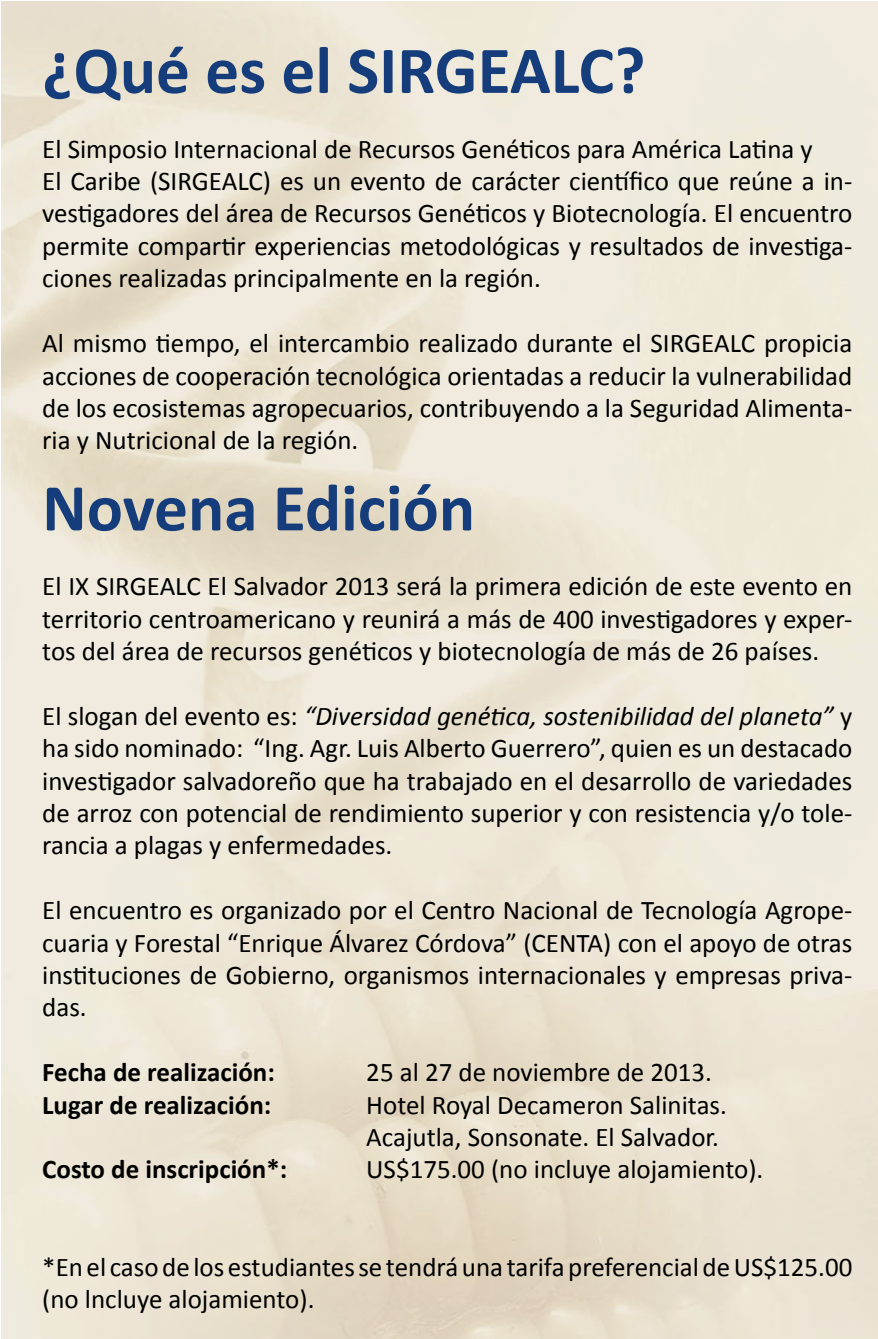
<style>
.page{position:relative;width:878px;height:1339px;background:#fff}
.page>*{position:absolute;margin:0;border:0;box-sizing:border-box;transform-origin:0 0}
.t1{font:700 67.5px "Calibri";color:#163d7b}
.t2{font:27px/32.4px "Calibri";color:#000;text-align:justify}
.t3{font:700 27px "Calibri";color:#000}
.s1{font-style:italic}
</style>
<div class="page">
<h1 class="t1" style="left:42px;top:27px;width:605px">¿Qué es el SIRGEALC?</h1>
<p class="t2" style="left:42px;top:133px;width:811px;text-align:left">El Simposio Internacional de Recursos Genéticos para América Latina y<br>El Caribe (SIRGEALC) es un evento de carácter científico que reúne a in&shy;vestigadores del área de Recursos Genéticos y Biotecnología. El encuentro permite compartir experiencias metodológicas y resultados de investiga&shy;ciones realizadas principalmente en la región.</p>
<p class="t2" style="left:42px;top:327px;width:811px">Al mismo tiempo, el intercambio realizado durante el SIRGEALC propicia acciones de cooperación tecnológica orientadas a reducir la vulnerabilidad de los ecosistemas agropecuarios, contribuyendo a la Seguridad Alimenta&shy;ria y Nutricional de la región.</p>
<h1 class="t1" style="left:42px;top:465px;width:434px">Novena Edición</h1>
<p class="t2" style="left:42px;top:570px;width:811px">El IX SIRGEALC El Salvador 2013 será la primera edición de este evento en territorio centroamericano y reunirá a más de 400 investigadores y exper&shy;tos del área de recursos genéticos y biotecnología de más de 26 países.</p>
<p class="t2" style="left:42px;top:700px;width:812px">El slogan del evento es: <span class="s1">“Diversidad genética, sostenibilidad del planeta”</span> y ha sido nominado: “Ing. Agr. Luis Alberto Guerrero”, quien es un destacado investigador salvadoreño que ha trabajado en el desarrollo de variedades de arroz con potencial de rendimiento superior y con resistencia y/o tole&shy;rancia a plagas y enfermedades.</p>
<p class="t2" style="left:42px;top:894px;width:811px">El encuentro es organizado por el Centro Nacional de Tecnología Agrope&shy;cuaria y Forestal “Enrique Álvarez Córdova” (CENTA) con el apoyo de otras instituciones de Gobierno, organismos internacionales y empresas priva&shy;das.</p>
<p class="t3" style="left:42px;top:1055px;width:234px">Fecha de realización:</p>
<p class="t2" style="left:366px;top:1056px;width:347px">25 al 27 de noviembre de 2013.</p>
<p class="t3" style="left:42px;top:1087px;width:231px">Lugar de realización:</p>
<p class="t2" style="left:366px;top:1088px;width:362px">Hotel Royal Decameron Salinitas.<br>Acajutla, Sonsonate. El Salvador.</p>
<p class="t3" style="left:42px;top:1152px;width:246px">Costo de inscripción*:</p>
<p class="t2" style="left:366px;top:1153px;width:398px">US$175.00 (no incluye alojamiento).</p>
<p class="t2" style="left:42px;top:1250px;width:812px">*En el caso de los estudiantes se tendrá una tarifa preferencial de US$125.00 (no lncluye alojamiento).</p>
</div>
